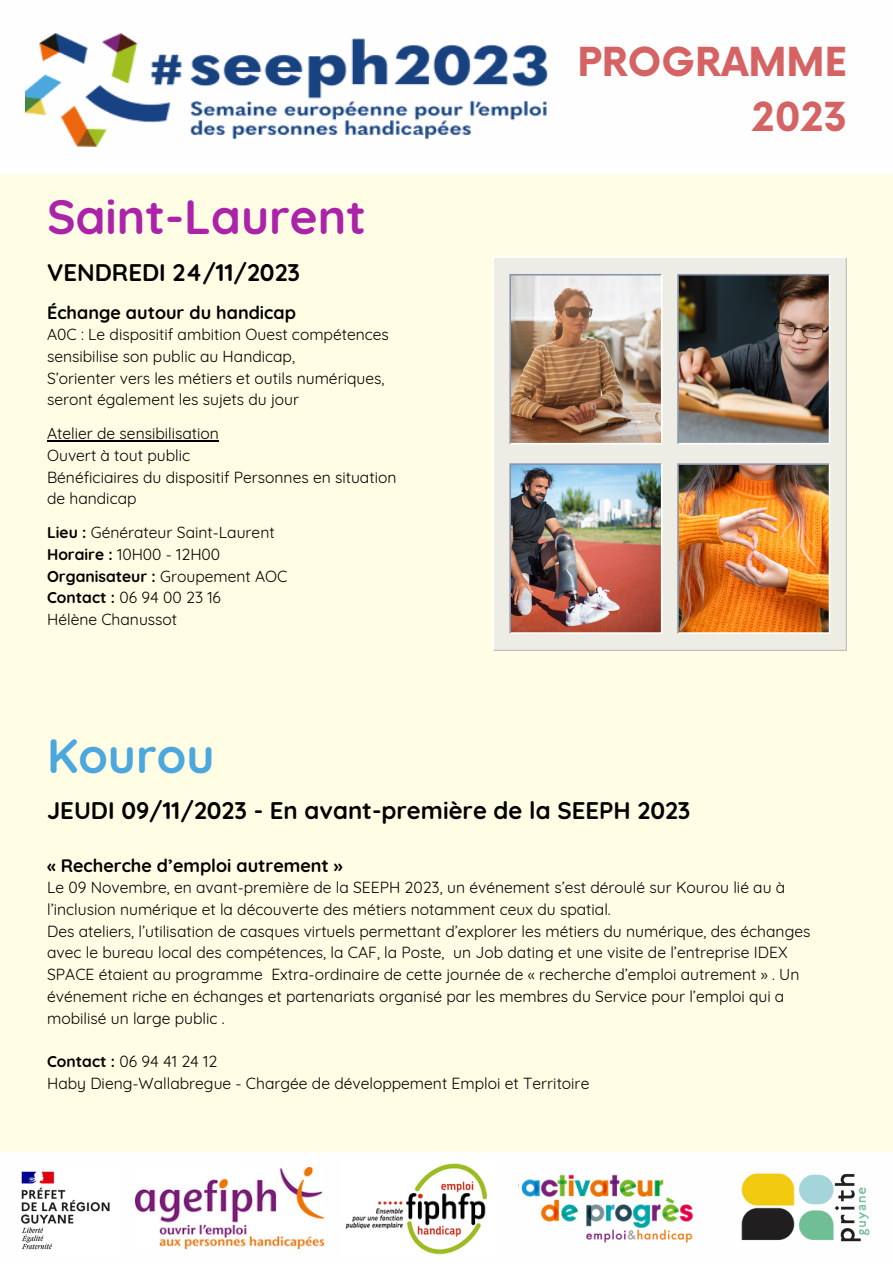
<style>
.page{position:relative;width:893px;height:1264px;background:#fff}
.page>*{position:absolute;margin:0;border:0;box-sizing:border-box;transform-origin:0 0}
.t1{font:700 48px "Quicksand";color:#ab23a9}
.t2{font:700 48px "Quicksand";color:#4ba7dd}
.t3{font:700 39px "Now";color:#d56363}
.t4{font:700 24px "Quicksand";color:#000}
.t5{font:700 18px "Quicksand";color:#000}
.t6{font:15.6px/21.8px "Quicksand";color:#000}
.t7{font:700 15.6px "Quicksand";color:#000}
.s1{font-weight:700}
.s2{font-weight:400}
</style>
<div class="page">
<div style="left:0;top:0;width:892px;height:1262px;background:#fffde3"></div>
<div style="left:0;top:0;width:892px;height:173px;background:#fefefe"></div>
<img style="left:25px;top:33px;width:523px;height:114px">
<svg style="left:492px;top:256px;width:355px;height:395px;background:#ecece6"></svg>
<img style="left:509px;top:274px;width:320px;height:360px">
<hr style="left:47px;top:441px;width:172px;height:1px;background:#000">
<div style="left:0;top:1152px;width:892px;height:110px;background:#fefefe"></div>
<img style="left:345px;top:1163px;width:142px;height:92px">
<img style="left:741px;top:1173px;width:93px;height:68px">
<img style="left:834px;top:1174px;width:35px;height:68px">
<img style="left:518px;top:1174px;width:176px;height:68px">
<img style="left:136px;top:1167px;width:187px;height:81px">
<img style="left:20px;top:1171px;width:90px;height:79px">
<p class="t1" style="left:47px;top:186px;width:320px">Saint-Laurent</p>
<p class="t4" style="left:47px;top:257px;width:254px">VENDREDI 24/11/2023</p>
<p class="t5" style="left:47px;top:300px;width:250px">Échange autour du handicap</p>
<p class="t6" style="left:47px;top:323px;width:343px">A0C : Le dispositif ambition Ouest compétences sensibilise son public au Handicap,</p>
<p class="t6" style="left:47px;top:367px;width:339px">S’orienter vers les métiers et outils numériques, seront également les sujets du jour</p>
<p class="t6" style="left:47px;top:422px;width:173px">Atelier de sensibilisation</p>
<p class="t6" style="left:47px;top:444px;width:145px">Ouvert à tout public</p>
<p class="t6" style="left:47px;top:466px;width:351px">Bénéficiaires du dispositif Personnes en situation de handicap</p>
<p class="t6" style="left:47px;top:521px;width:229px"><span class="s1">Lieu :</span> Générateur Saint-Laurent</p>
<p class="t6" style="left:47px;top:543px;width:175px"><span class="s1">Horaire :</span> 10H00 - 12H00</p>
<p class="t7" style="left:47px;top:566px;width:242px">Organisateur : <span class="s2">Groupement AOC</span></p>
<p class="t6" style="left:47px;top:586px;width:175px"><span class="s1">Contact :</span> 06 94 00 23 16</p>
<p class="t6" style="left:47px;top:608px;width:132px">Hélène Chanussot</p>
<p class="t2" style="left:47px;top:725px;width:169px">Kourou</p>
<p class="t3" style="left:577px;top:40px;width:271px">PROGRAMME</p>
<p class="t3" style="left:752px;top:96px;width:97px">2023</p>
<p class="t4" style="left:47px;top:795px;width:645px">JEUDI 09/11/2023 - En avant-première de la SEEPH 2023</p>
<p class="t5" style="left:47px;top:853px;width:297px">« Recherche d’emploi autrement »</p>
<p class="t6" style="left:47px;top:876px;width:739px">Le 09 Novembre, en avant-première de la SEEPH 2023, un événement s’est déroulé sur Kourou lié au à l’inclusion numérique et la découverte des métiers notamment ceux du spatial.</p>
<p class="t6" style="left:47px;top:920px;width:764px">Des ateliers, l’utilisation de casques virtuels permettant d’explorer les métiers du numérique, des échanges avec le bureau local des compétences, la CAF, la Poste, un Job dating et une visite de l’entreprise IDEX SPACE étaient au programme Extra-ordinaire de cette journée de « recherche d’emploi autrement » . Un événement riche en échanges et partenariats organisé par les membres du Service pour l’emploi qui a mobilisé un large public .</p>
<p class="t6" style="left:47px;top:1050px;width:172px"><span class="s1">Contact :</span> 06 94 41 24 12</p>
<p class="t6" style="left:47px;top:1072px;width:543px">Haby Dieng-Wallabregue - Chargée de développement Emploi et Territoire</p>
</div>
